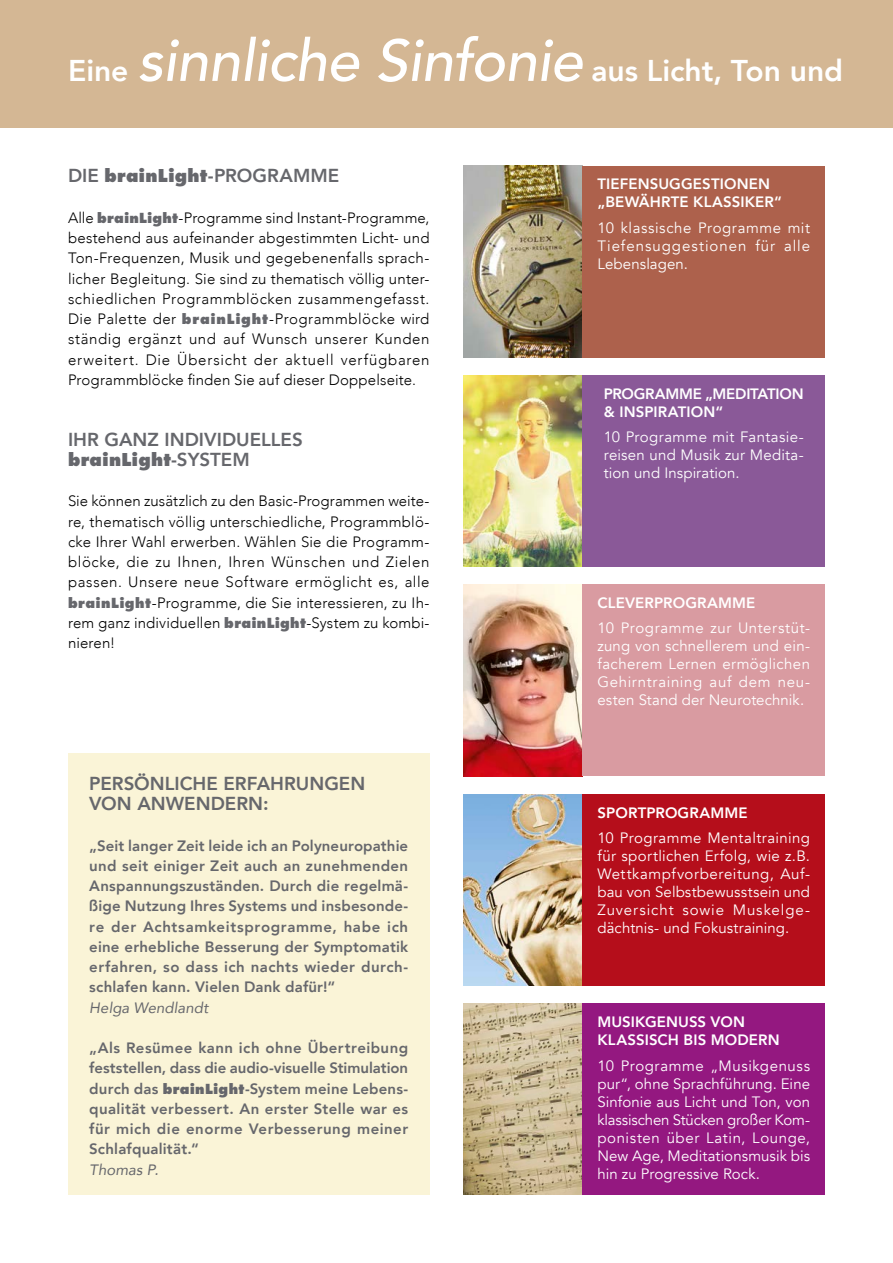
<style>
.page{position:relative;width:893px;height:1263px;background:#fff}
.page>*{position:absolute;margin:0;border:0;box-sizing:border-box;transform-origin:0 0}
.t1{font:800 30px "Avenir";color:#fff}
.t2{font:800 18.75px/20.2px "Avenir";color:#66676c}
.t3{font:800 17.25px "Futura";letter-spacing:.015em;color:#66676c}
.t4{font:300 15px/20.2px "Avenir";letter-spacing:.01em;color:#000;text-align:justify}
.t5{font:15px/18px "Avenir";letter-spacing:.015em;color:#fff;text-align:justify}
.t6{font:800 15px/20.2px "Avenir";letter-spacing:.03em;color:#66676c;text-align:justify}
.t7{font:800 15px/18px "Avenir";letter-spacing:.01em;color:#fff}
.t8{font:800 15px/18px "Avenir";letter-spacing:-.015em;color:#fff}
.t9{font:italic 15px "Avenir";letter-spacing:.01em;color:#66676c}
.s1{font-weight:500;font-style:italic;font-size:58.5px}
.s2{font-family:"Futura";font-size:17.25px}
.s3{font-family:"Futura";font-weight:800;font-size:13.5px;color:#66676c}
.s4{font-family:"Avenir";font-size:18.75px}
.s5{font-family:"Futura";font-size:13.5px}
</style>
<div class="page">
<img style="left:463px;top:585px;width:120px;height:191px">
<img style="left:463px;top:166px;width:120px;height:191px">
<img style="left:463px;top:375px;width:120px;height:192px">
<img style="left:463px;top:794px;width:120px;height:191px">
<img style="left:463px;top:1003px;width:120px;height:192px">
<div style="left:583px;top:585px;width:242px;height:191px;background:#d99ba1"></div>
<div style="left:583px;top:166px;width:242px;height:191px;background:#ad614c"></div>
<div style="left:583px;top:375px;width:242px;height:192px;background:#8a5998"></div>
<div style="left:583px;top:794px;width:242px;height:191px;background:#b50e1b"></div>
<div style="left:583px;top:1003px;width:242px;height:192px;background:#941880"></div>
<div style="left:0;top:0;width:893px;height:128px;background:#d4b794"></div>
<div style="left:68px;top:753px;width:361px;height:442px;background:#faf4d7"></div>
<h1 class="t1" style="left:68px;top:47px;width:776px">Eine <span class="s1">sinnliche Sinfonie</span> aus Licht, Ton und</h1>
<p class="t2" style="left:68px;top:166px;width:273px">DIE <span class="s2">brainLight</span>-PROGRAMME</p>
<p class="t4" style="left:68px;top:208px;width:363px">Alle <span class="s3">brainLight</span>-Programme sind Instant-Programme, bestehend aus aufeinander abgestimmten Licht- und Ton-Frequenzen, Musik und gegebenenfalls sprach&shy;licher Begleitung. Sie sind zu thematisch völlig unter&shy;schiedlichen Programmblöcken zusammengefasst.<br>Die Palette der <span class="s3">brainLight</span>-Programmblöcke wird ständig ergänzt und auf Wunsch unserer Kunden erweitert. Die Übersicht der aktuell verfügbaren Programmblöcke finden Sie auf dieser Doppelseite.</p>
<p class="t2" style="left:68px;top:429px;width:236px">IHR GANZ INDIVIDUELLES</p>
<p class="t3" style="left:68px;top:448px;width:183px">brainLight<span class="s4">-SYSTEM</span></p>
<p class="t4" style="left:68px;top:491px;width:363px">Sie können zusätzlich zu den Basic-Programmen weite&shy;re, thematisch völlig unterschiedliche, Programmblö&shy;cke Ihrer Wahl erwerben. Wählen Sie die Programm&shy;blöcke, die zu Ihnen, Ihren Wünschen und Zielen passen. Unsere neue Software ermöglicht es, alle <span class="s3">brainLight</span>-Programme, die Sie interessieren, zu Ih&shy;rem ganz individuellen <span class="s3">brainLight</span>-System zu kombi&shy;nieren!</p>
<p class="t2" style="left:89px;top:773px;width:278px">PERSÖNLICHE ERFAHRUNGEN<br>VON ANWENDERN:</p>
<p class="t6" style="left:89px;top:835px;width:320px">„Seit langer Zeit leide ich an Polyneuropathie und seit einiger Zeit auch an zunehmenden Anspannungszuständen. Durch die regelmä&shy;ßige Nutzung Ihres Systems und insbesonde&shy;re der Achtsamkeitsprogramme, habe ich eine erhebliche Besserung der Symptomatik erfahren, so dass ich nachts wieder durch&shy;schlafen kann. Vielen Dank dafür!“</p>
<p class="t9" style="left:89px;top:998px;width:121px">Helga Wendlandt</p>
<p class="t6" style="left:89px;top:1038px;width:320px">„Als Resümee kann ich ohne Übertreibung feststellen, dass die audio-visuelle Stimulation durch das <span class="s5">brainLight</span>-System meine Lebens&shy;qualität verbessert. An erster Stelle war es für mich die enorme Verbesserung meiner Schlafqualität.“</p>
<p class="t9" style="left:89px;top:1160px;width:71px">Thomas P.</p>
<p class="t7" style="left:597px;top:175px;width:186px">TIEFENSUGGESTIONEN „BEWÄHRTE KLASSIKER“</p>
<p class="t5" style="left:597px;top:219px;width:214px">10 klassische Programme mit Tiefensuggestionen für alle Lebenslagen.</p>
<p class="t8" style="left:604px;top:385px;width:201px">PROGRAMME „MEDITATION &amp; INSPIRATION“</p>
<p class="t5" style="left:604px;top:428px;width:201px">10 Programme mit Fantasie&shy;reisen und Musik zur Medita&shy;tion und Inspiration.</p>
<p class="t7" style="left:597px;top:593px;width:159px">CLEVERPROGRAMME</p>
<p class="t5" style="left:597px;top:619px;width:214px">10 Programme zur Unterstüt&shy;zung von schnellerem und ein&shy;facherem Lernen ermöglichen Gehirntraining auf dem neu&shy;esten Stand der Neurotechnik.</p>
<p class="t7" style="left:597px;top:803px;width:152px">SPORTPROGRAMME</p>
<p class="t5" style="left:597px;top:829px;width:214px">10 Programme Mentaltraining für sportlichen Erfolg, wie z.B.<br>Wettkampfvorbereitung, Auf&shy;bau von Selbstbewusstsein und Zuversicht sowie Muskelge&shy;dächtnis- und Fokustraining.</p>
<p class="t7" style="left:597px;top:1013px;width:184px">MUSIKGENUSS VON<br>KLASSISCH BIS MODERN</p>
<p class="t5" style="left:597px;top:1057px;width:214px">10 Programme „Musikgenuss pur“, ohne Sprachführung. Eine Sinfonie aus Licht und Ton, von klassischen Stücken großer Kom&shy;ponisten über Latin, Lounge, New Age, Meditationsmusik bis hin zu Progressive Rock.</p>
</div>
